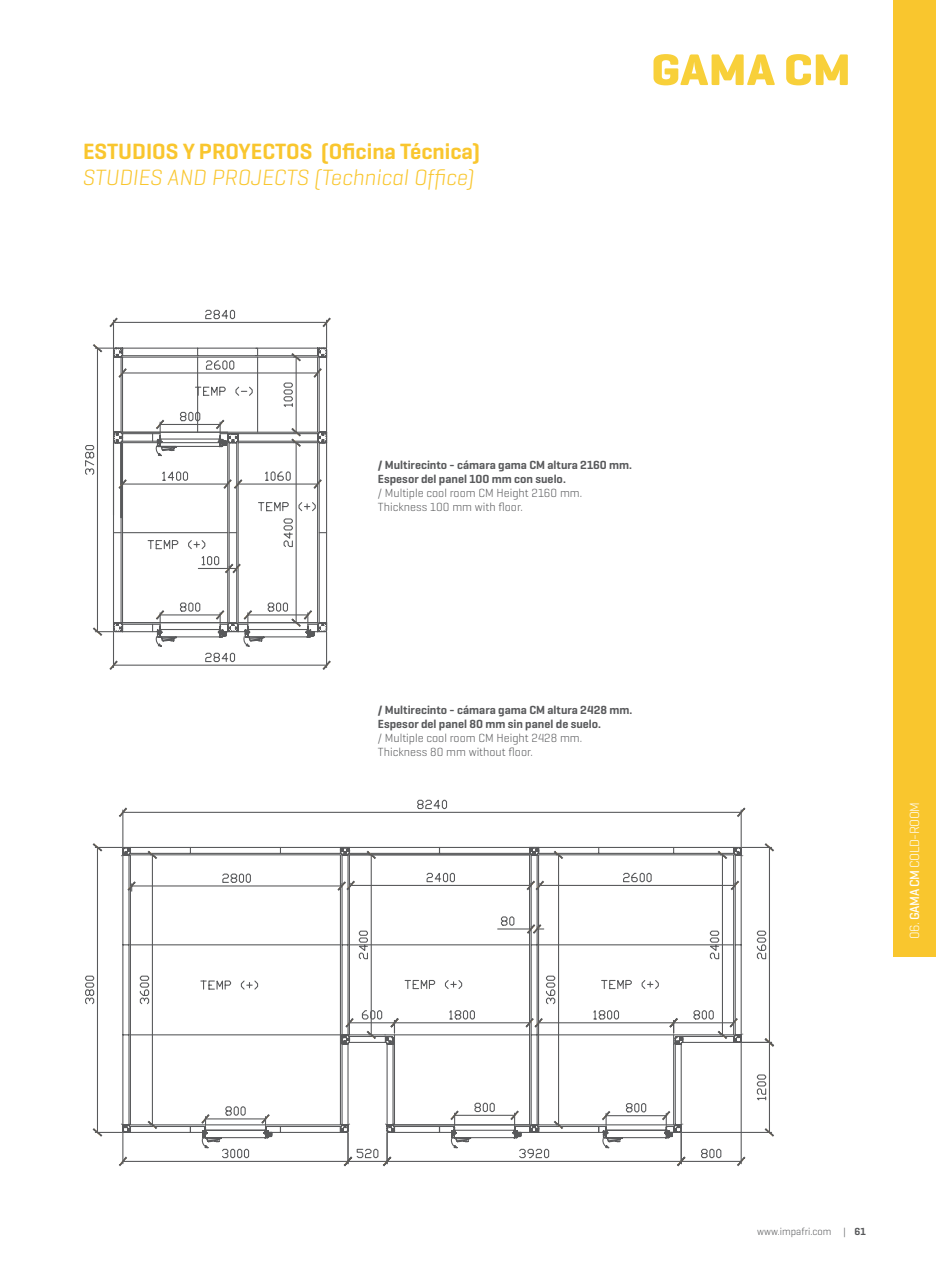
<style>
.page{position:relative;width:936px;height:1263px;background:#fff}
.page>*{position:absolute;margin:0;border:0;box-sizing:border-box;transform-origin:0 0}
.t1{font:700 45px "Geogrotesque";color:#f8d03a;scale:1.12 1}
.t2{font:italic 300 22.5px "Geogrotesque";color:#f9c62e}
.t3{font:600 22.5px "Geogrotesque";color:#f9c62e}
.t4{font:300 13.5px "Geogrotesque";letter-spacing:-.03em;color:#fff}
.t5{font:600 12px/14.1px "Geogrotesque";color:#58595b}
.t6{font:300 12px/14.1px "Geogrotesque";color:#58595b}
.t7{font:300 10.5px "Geogrotesque";color:#58595b}
.s1{font-weight:500}
.s2{font-weight:600}
</style>
<div class="page">
<svg style="left:85px;top:309px;width:689px;height:858px"></svg>
<div style="left:893px;top:0;width:42px;height:957px;background:#f9c62e"></div>
<h2 class="t3" style="left:83px;top:137px;width:398px">ESTUDIOS Y PROYECTOS (Oficina Técnica)</h2>
<h2 class="t2" style="left:83px;top:163px;width:393px">STUDIES AND PROJECTS (Technical Office)</h2>
<h1 class="t1" style="left:651px;top:42px;width:180px">GAMA CM</h1>
<p class="t5" style="left:378px;top:458px;width:256px">/ Multirecinto - cámara gama CM altura 2160 mm.<br>Espesor del panel 100 mm con suelo.</p>
<p class="t6" style="left:378px;top:485px;width:206px">/ Multiple cool room CM Height 2160 mm.<br>Thickness 100 mm with floor.</p>
<p class="t5" style="left:378px;top:703px;width:256px">/ Multirecinto - cámara gama CM altura 2428 mm.<br>Espesor del panel 80 mm sin panel de suelo.</p>
<p class="t6" style="left:378px;top:730px;width:206px">/ Multiple cool room CM Height 2428 mm.<br>Thickness 80 mm without floor.</p>
<p class="t4" style="left:906px;top:939px;width:138px;rotate:-90deg">06. <span class="s1">GAMA CM</span> COLD-ROOM</p>
<p class="t7" style="left:757px;top:1225px;width:110px">www.impafri.com | <span class="s2">61</span></p>
</div>
